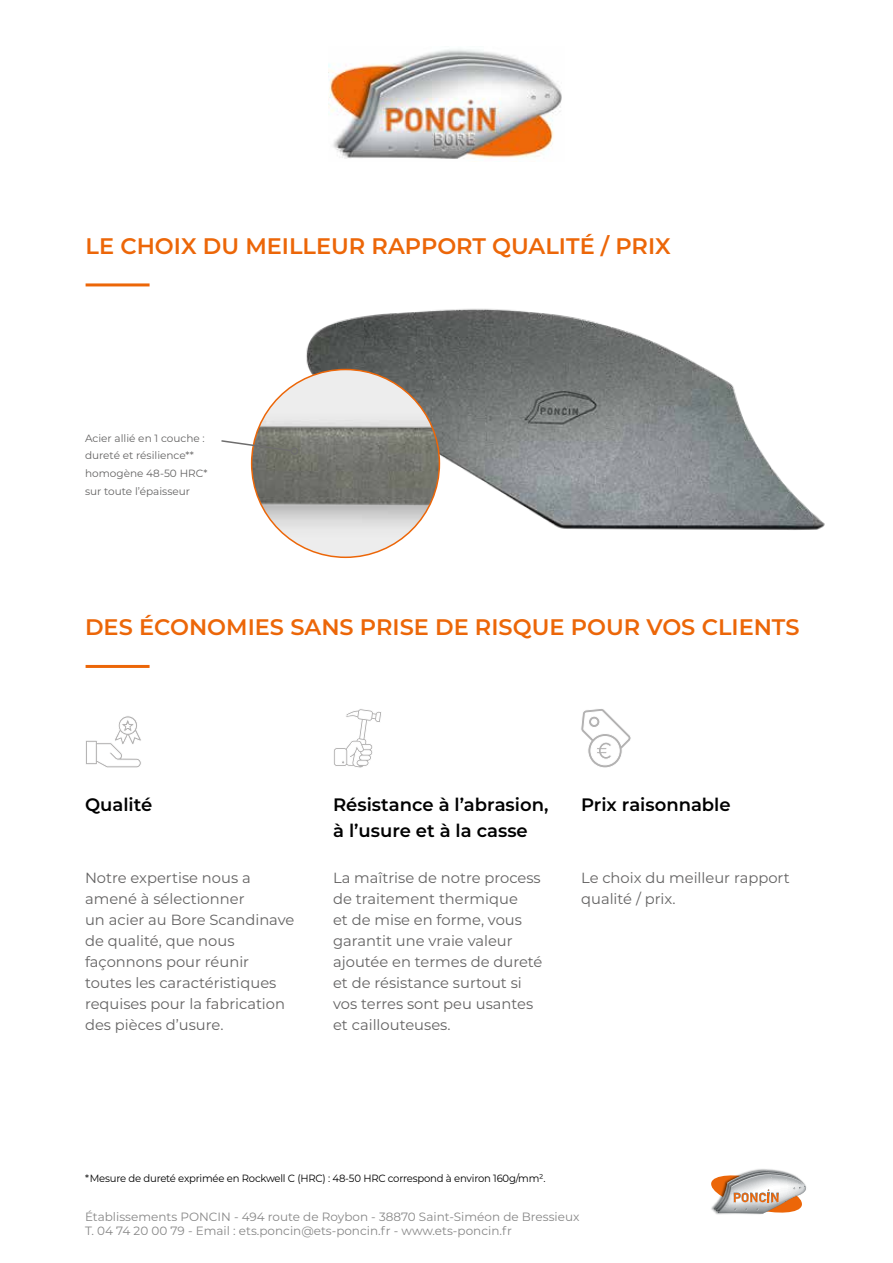
<style>
.page{position:relative;width:893px;height:1263px;background:#fff}
.page>*{position:absolute;margin:0;border:0;box-sizing:border-box;transform-origin:0 0}
.t1{font:600 22.5px "Montserrat";color:#ec6608}
.t2{font:600 18px/25.5px "Montserrat";color:#000}
.t3{font:14.7px/21px "Montserrat";color:#646363}
.t4{font:12px/14.4px "Montserrat";color:#878787}
.t5{font:10.5px/18px "Montserrat";color:#646363}
.t6{font:10.5px "Montserrat";letter-spacing:-.02em;color:#000;scale:.96 1}
</style>
<div class="page">
<img style="left:295px;top:308px;width:530px;height:237px">
<img style="left:252px;top:369px;width:187px;height:188px;border-radius:94px">
<img style="left:755px;top:1169px;width:20px;height:1px">
<svg style="left:711px;top:1170px;width:95px;height:45px"></svg>
<svg style="left:334px;top:709px;width:47px;height:59px"></svg>
<svg style="left:581px;top:709px;width:50px;height:59px"></svg>
<hr style="left:86px;top:665px;width:64px;height:3px;background:#ec6608">
<img style="left:328px;top:49px;width:234px;height:110px">
<svg style="left:221px;top:439px;width:72px;height:13px"></svg>
<div style="left:291px;top:447px;width:7px;height:8px;border:2px solid #6e6d6d;border-radius:50%"></div>
<hr style="left:86px;top:283px;width:64px;height:3px;background:#ec6608">
<svg style="left:86px;top:716px;width:55px;height:52px"></svg>
<h1 class="t1" style="left:86px;top:230px;width:587px">LE CHOIX DU MEILLEUR RAPPORT QUALITÉ / PRIX</h1>
<p class="t5" style="left:85px;top:428px;width:124px">Acier allié en 1 couche : dureté et résilience** homogène 48-50 HRC* sur toute l’épaisseur</p>
<h1 class="t1" style="left:85px;top:611px;width:716px">DES ÉCONOMIES SANS PRISE DE RISQUE POUR VOS CLIENTS</h1>
<p class="t2" style="left:85px;top:791px;width:69px">Qualité</p>
<p class="t2" style="left:333px;top:791px;width:217px">Résistance à l’abrasion, à l’usure et à la casse</p>
<p class="t2" style="left:581px;top:791px;width:151px">Prix raisonnable</p>
<p class="t3" style="left:85px;top:866px;width:211px">Notre expertise nous a amené à sélectionner<br>un acier au Bore Scandinave de qualité, que nous façonnons pour réunir toutes les caractéristiques requises pour la fabrication des pièces d’usure.</p>
<p class="t3" style="left:333px;top:866px;width:211px">La maîtrise de notre process de traitement thermique<br>et de mise en forme, vous garantit une vraie valeur ajoutée en termes de dureté et de résistance surtout si vos terres sont peu usantes et caillouteuses.</p>
<p class="t3" style="left:581px;top:866px;width:210px">Le choix du meilleur rapport qualité / prix.</p>
<p class="t6" style="left:85px;top:1171px;width:481px">* Mesure de dureté exprimée en Rockwell C (HRC) : 48-50 HRC correspond à environ 160g/mm².</p>
<p class="t4" style="left:85px;top:1209px;width:496px">Établissements PONCIN - 494 route de Roybon - 38870 Saint-Siméon de Bressieux<br>T. 04 74 20 00 79 - Email : ets.poncin@ets-poncin.fr - www.ets-poncin.fr</p>
</div>
